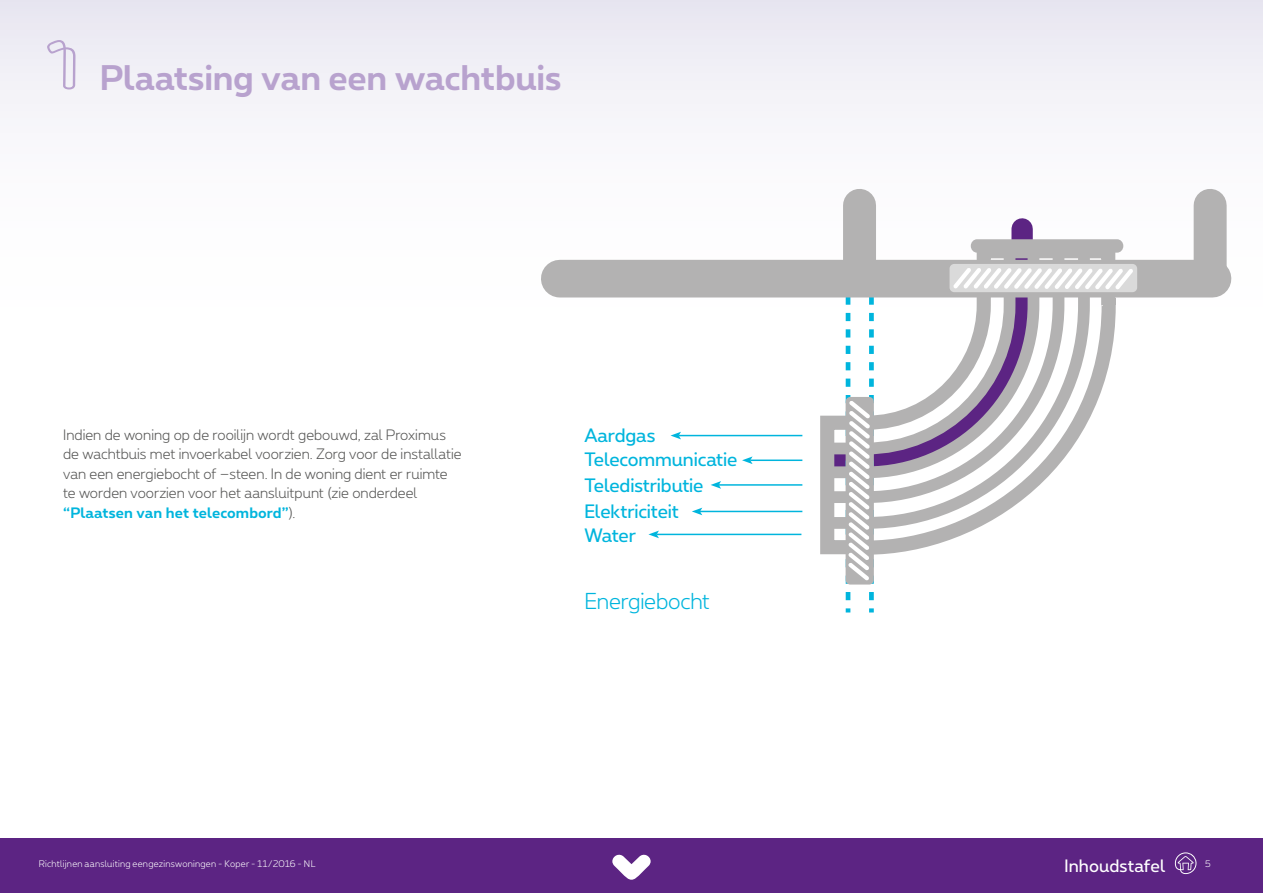
<style>
.page{position:relative;width:1263px;height:893px;background:#fff}
.page>*{position:absolute;margin:0;border:0;box-sizing:border-box;transform-origin:0 0}
.t1{font:700 33.6px "Proximus";letter-spacing:-.01em;color:#b8a2ce}
.t2{font:300 21.75px "Proximus";letter-spacing:-.01em;color:#00b5dd}
.t3{font:18.3px/25.5px "Proximus";letter-spacing:-.01em;color:#00b5dd}
.t4{font:16.95px "Proximus";letter-spacing:.005em;color:#fff}
.t5{font:300 14.25px/19.5px "Proximus";color:#575756}
.t6{font:300 9px "Proximus";letter-spacing:.03em;color:#fff}
.s1{font-family:"Proximus Display";font-weight:400;font-size:67.2px}
.s2{font-weight:700;color:#00b5dd}
</style>
<div class="page">
<div style="left:0;top:0;width:1263px;height:893px;background:linear-gradient(to bottom,#f5f5f9,#fff)"></div>
<div style="left:0;top:839px;width:1263px;height:54px;background:#5c2483"></div>
<svg style="left:1174px;top:852px;width:23px;height:22px"></svg>
<svg style="left:813px;top:208px;width:230px;height:29px"></svg>
<div style="left:560px;top:260px;width:652px;height:37px;background:#b3b2b2"></div>
<div style="left:843px;top:205px;width:33px;height:61px;background:#b3b2b2"></div>
<div style="left:1194px;top:205px;width:32px;height:61px;background:#b3b2b2"></div>
<svg style="left:813px;top:237px;width:310px;height:325px"></svg>
<svg style="left:815px;top:239px;width:305px;height:320px"></svg>
<div style="left:971px;top:239px;width:152px;height:14px;background:#b3b2b2;border-radius:6px"></div>
<div style="left:949px;top:264px;width:188px;height:28px;background:#dadada;border-radius:5px"></div>
<svg style="left:953px;top:268px;width:180px;height:21px"></svg>
<svg style="left:845px;top:397px;width:29px;height:188px"></svg>
<svg style="left:846px;top:280px;width:28px;height:332px"></svg>
<hr style="left:679px;top:435px;width:123px;height:1px;background:#00b5dd">
<svg style="left:670px;top:432px;width:11px;height:7px"></svg>
<hr style="left:750px;top:459px;width:52px;height:2px;background:#00b5dd">
<svg style="left:742px;top:456px;width:10px;height:8px"></svg>
<hr style="left:719px;top:484px;width:83px;height:2px;background:#00b5dd">
<svg style="left:711px;top:481px;width:10px;height:8px"></svg>
<hr style="left:700px;top:511px;width:102px;height:1px;background:#00b5dd">
<svg style="left:692px;top:508px;width:10px;height:7px"></svg>
<hr style="left:657px;top:534px;width:144px;height:1px;background:#00b5dd">
<svg style="left:648px;top:531px;width:11px;height:7px"></svg>
<svg style="left:612px;top:854px;width:39px;height:26px"></svg>
<h1 class="t1" style="left:47px;top:52px;width:516px"><span class="s1">1</span> Plaatsing van een wachtbuis</h1>
<p class="t5" style="left:63px;top:424px;width:400px">Indien de woning op de rooilijn wordt gebouwd, zal Proximus de wachtbuis met invoerkabel voorzien. Zorg voor de installatie van een energiebocht of –steen. In de woning dient er ruimte te worden voorzien voor het aansluitpunt (zie onderdeel <span class="s2">“Plaatsen van het telecombord”</span>).</p>
<p class="t3" style="left:584px;top:421px;width:154px">Aardgas<br>Telecommunicatie<br>Teledistributie<br>Elektriciteit</p>
<p class="t3" style="left:584px;top:521px;width:53px">Water</p>
<h2 class="t2" style="left:584px;top:586px;width:127px">Energiebocht</h2>
<p class="t4" style="left:1064px;top:853px;width:102px">Inhoudstafel</p>
<p class="t6" style="left:39px;top:857px;width:278px">Richtlijnen aansluiting eengezinswoningen - Koper - 11/2016 - NL</p>
<p class="t6" style="left:1205px;top:857px;width:7px">5</p>
</div>
